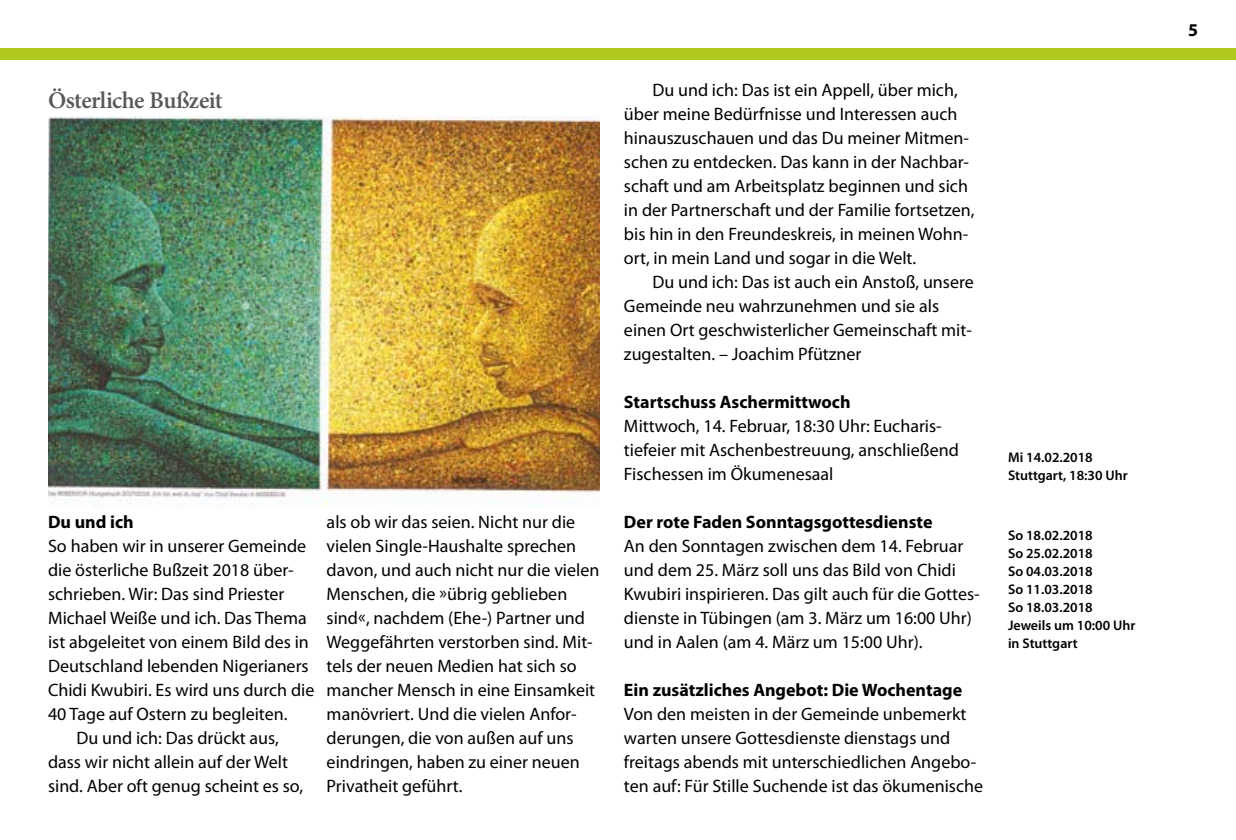
<style>
.page{position:relative;width:1236px;height:840px;background:#fff}
.page>*{position:absolute;margin:0;border:0;box-sizing:border-box;transform-origin:0 0}
.t1{font:600 24px "Minion Pro";letter-spacing:-.025em;color:#58585a}
.t2{font:18px/24px "Myriad Pro";color:#000}
.t3{font:700 18px "Myriad Pro";color:#000}
.t4{font:600 14px/18px "Myriad Pro";color:#000}
</style>
<div class="page">
<div style="left:0;top:48px;width:1236px;height:12px;background:#b1c91f"></div>
<img style="left:49px;top:116px;width:551px;height:390px">
<h1 class="t1" style="left:48px;top:84px;width:176px">Österliche Bußzeit</h1>
<p class="t2" style="left:624px;top:78px;width:352px;text-indent:28px">Du und ich: Das ist ein Appell, über mich, über meine Bedürfnisse und Interessen auch hinauszuschauen und das Du meiner Mitmen&shy;schen zu entdecken. Das kann in der Nachbar&shy;schaft und am Arbeitsplatz beginnen und sich in der Partnerschaft und der Familie fortsetzen, bis hin in den Freundeskreis, in meinen Wohn&shy;ort, in mein Land und sogar in die Welt.</p>
<p class="t2" style="left:624px;top:270px;width:351px;text-indent:28px">Du und ich: Das ist auch ein Anstoß, unsere Gemeinde neu wahrzunehmen und sie als einen Ort geschwisterlicher Gemeinschaft mit&shy;zugestalten. – Joachim Pfützner</p>
<p class="t3" style="left:624px;top:390px;width:228px">Startschuss Aschermittwoch</p>
<p class="t2" style="left:624px;top:414px;width:336px">Mittwoch, 14. Februar, 18:30 Uhr: Eucharis&shy;tiefeier mit Aschenbestreuung, anschließend<br>Fischessen im Ökumenesaal</p>
<p class="t3" style="left:624px;top:510px;width:310px">Der rote Faden Sonntagsgottesdienste</p>
<p class="t2" style="left:624px;top:534px;width:357px">An den Sonntagen zwischen dem 14. Februar und dem 25. März soll uns das Bild von Chidi Kwubiri inspirieren. Das gilt auch für die Gottes&shy;dienste in Tübingen (am 3. März um 16:00 Uhr) und in Aalen (am 4. März um 15:00 Uhr).</p>
<p class="t3" style="left:624px;top:678px;width:340px">Ein zusätzliches Angebot: Die Wochentage</p>
<p class="t2" style="left:624px;top:702px;width:361px">Von den meisten in der Gemeinde unbemerkt warten unsere Gottesdienste dienstags und freitags abends mit unterschiedlichen Angebo&shy;ten auf: Für Stille Suchende ist das ökumenische</p>
<p class="t2" style="left:327px;top:510px;width:274px">als ob wir das seien. Nicht nur die vielen Single-Haushalte sprechen davon, und auch nicht nur die vielen<br>Menschen, die »übrig geblieben sind«, nachdem (Ehe-) Partner und<br>Weggefährten verstorben sind. Mit&shy;tels der neuen Medien hat sich so mancher Mensch in eine Einsamkeit manövriert. Und die vielen Anfor&shy;derungen, die von außen auf uns eindringen, haben zu einer neuen<br>Privatheit geführt.</p>
<p class="t3" style="left:48px;top:510px;width:87px">Du und ich</p>
<p class="t2" style="left:48px;top:534px;width:260px">So haben wir in unserer Gemeinde</p>
<p class="t2" style="left:48px;top:558px;width:247px">die österliche Bußzeit 2018 über-</p>
<p class="t2" style="left:48px;top:582px;width:238px">schrieben. Wir: Das sind Priester</p>
<p class="t2" style="left:48px;top:606px;width:260px">Michael Weiße und ich. Das Thema</p>
<p class="t2" style="left:48px;top:630px;width:262px">ist abgeleitet von einem Bild des in</p>
<p class="t2" style="left:48px;top:654px;width:262px">Deutschland lebenden Nigerianers</p>
<p class="t2" style="left:48px;top:678px;width:268px">Chidi Kwubiri. Es wird uns durch die</p>
<p class="t2" style="left:48px;top:702px;width:241px">40 Tage auf Ostern zu begleiten.</p>
<p class="t2" style="left:76px;top:726px;width:204px">Du und ich: Das drückt aus,</p>
<p class="t2" style="left:48px;top:750px;width:241px">dass wir nicht allein auf der Welt</p>
<p class="t2" style="left:48px;top:774px;width:257px">sind. Aber oft genug scheint es so,</p>
<p class="t4" style="left:1008px;top:448px;width:121px">Mi 14.02.2018<br>Stuttgart, 18:30 Uhr</p>
<p class="t4" style="left:1008px;top:526px;width:129px">So 18.02.2018<br>So 25.02.2018<br>So 04.03.2018<br>So 11.03.2018<br>So 18.03.2018<br>Jeweils um 10:00 Uhr in Stuttgart</p>
<p class="t3" style="left:1188px;top:18px;width:11px">5</p>
</div>
